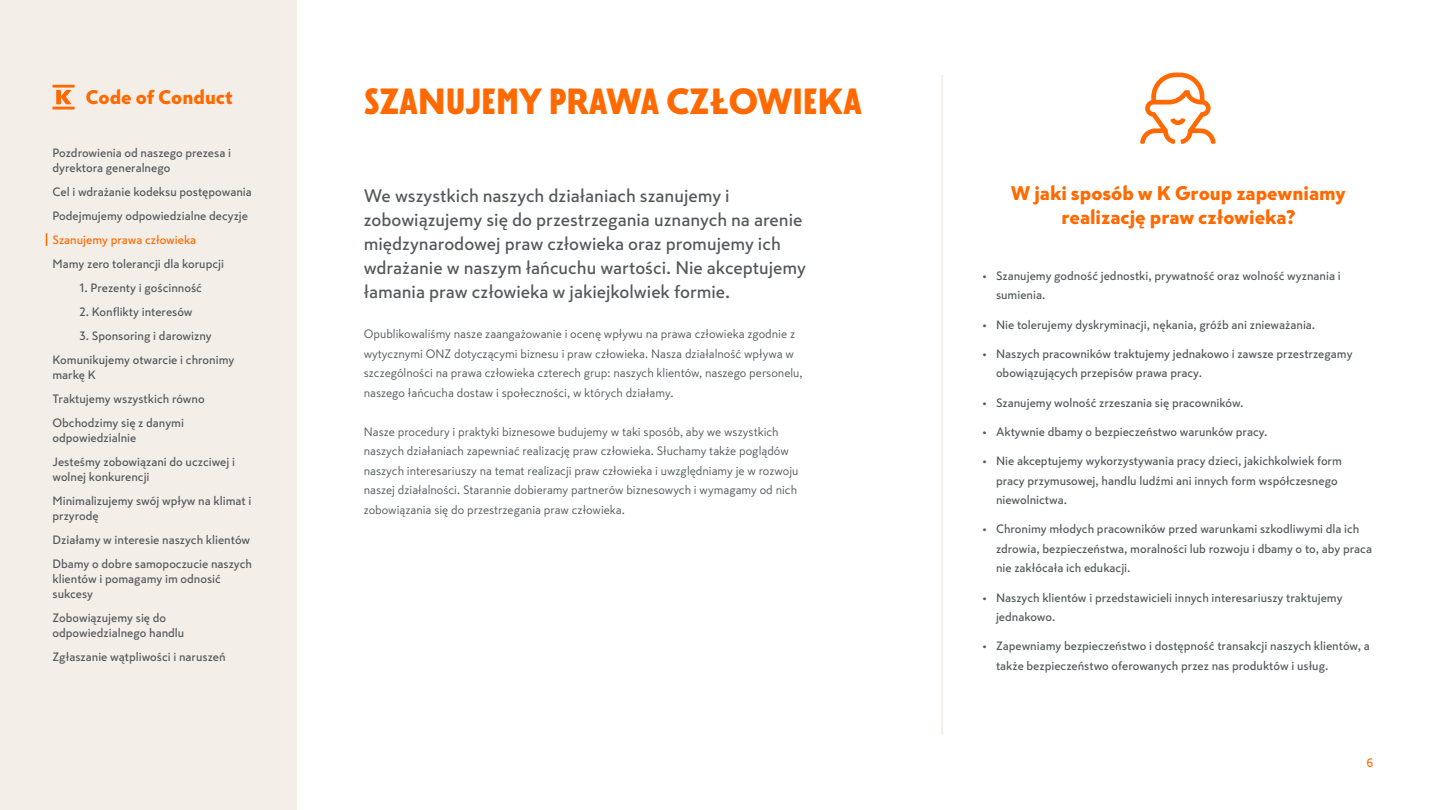
<style>
.page{position:relative;width:1440px;height:810px;background:#fff}
.page>*{position:absolute;margin:0;border:0;box-sizing:border-box;transform-origin:0 0}
.t1{font:900 36px "Skatta Sans Headline";color:#ff6900}
.t2{font:900 19.5px/23.2px "Skatta Sans";color:#ff6900;text-align:center}
.t3{font:500 18px/24px "Skatta Sans";color:#54585a}
.t4{font:500 12px/24px "Skatta Sans";color:#54585a}
.t5{font:12px/19.5px "Skatta Sans";color:#54585a}
.t6{font:500 12px "Skatta Sans";color:#ff6900}
.s1{font-family:"Skatta Sans"}
</style>
<div class="page">
<hr style="left:942px;top:75px;width:1px;height:660px;background:#e8ded4">
<div style="left:0;top:0;width:296px;height:810px;background:#f4eee9"></div>
<svg style="left:52px;top:85px;width:23px;height:25px"></svg>
<svg style="left:46px;top:233px;width:1px;height:13px"></svg>
<svg style="left:1140px;top:73px;width:76px;height:71px"></svg>
<h2 class="t2" style="left:86px;top:85px;width:149px">Code of Conduct</h2>
<p class="t4" style="left:52px;top:145px;width:180px;line-height:15px">Pozdrowienia od naszego prezesa i dyrektora generalnego</p>
<p class="t4" style="left:52px;top:180px;width:201px">Cel i wdrażanie kodeksu postępowania<br>Podejmujemy odpowiedzialne decyzje</p>
<p class="t6" style="left:52px;top:232px;width:145px">Szanujemy prawa człowieka</p>
<p class="t4" style="left:52px;top:252px;width:173px">Mamy zero tolerancji dla korupcji</p>
<p class="t4" style="left:80px;top:276px;width:124px">1. Prezenty i gościnność</p>
<p class="t4" style="left:80px;top:300px;width:115px">2. Konflikty interesów</p>
<p class="t4" style="left:52px;top:324px;width:183px;text-align:center">3. Sponsoring i darowizny<br>Komunikujemy otwarcie i chronimy</p>
<p class="t4" style="left:52px;top:363px;width:154px">markę K<br>Traktujemy wszystkich równo<br>Obchodzimy się z danymi</p>
<p class="t4" style="left:52px;top:426px;width:184px">odpowiedzialnie<br>Jesteśmy zobowiązani do uczciwej i</p>
<p class="t4" style="left:52px;top:465px;width:200px">wolnej konkurencji<br>Minimalizujemy swój wpływ na klimat i</p>
<p class="t4" style="left:52px;top:504px;width:201px">przyrodę<br>Działamy w interesie naszych klientów<br>Dbamy o dobre samopoczucie naszych</p>
<p class="t4" style="left:52px;top:571px;width:170px;line-height:15px">klientów i pomagamy im odnosić sukcesy</p>
<p class="t4" style="left:52px;top:610px;width:133px;line-height:15px">Zobowiązujemy się do odpowiedzialnego handlu</p>
<p class="t4" style="left:52px;top:645px;width:175px">Zgłaszanie wątpliwości i naruszeń</p>
<h1 class="t1" style="left:364px;top:79px;width:500px">SZANUJEMY PRAWA CZ<span class="s1">Ł</span>OWIEKA</h1>
<p class="t3" style="left:364px;top:183px;width:444px">We wszystkich naszych działaniach szanujemy i zobowiązujemy się do przestrzegania uznanych na arenie międzynarodowej praw człowieka oraz promujemy ich wdrażanie w naszym łańcuchu wartości. Nie akceptujemy łamania praw człowieka w jakiejkolwiek formie.</p>
<p class="t5" style="left:364px;top:324px;width:440px">Opublikowaliśmy nasze zaangażowanie i ocenę wpływu na prawa człowieka zgodnie z wytycznymi ONZ dotyczącymi biznesu i praw człowieka. Nasza działalność wpływa w szczególności na prawa człowieka czterech grup: naszych klientów, naszego personelu, naszego łańcucha dostaw i społeczności, w których działamy.</p>
<p class="t5" style="left:364px;top:422px;width:436px">Nasze procedury i praktyki biznesowe budujemy w taki sposób, aby we wszystkich naszych działaniach zapewniać realizację praw człowieka. Słuchamy także poglądów naszych interesariuszy na temat realizacji praw człowieka i uwzględniamy je w rozwoju naszej działalności. Starannie dobieramy partnerów biznesowych i wymagamy od nich zobowiązania się do przestrzegania praw człowieka.</p>
<h2 class="t2" style="left:1011px;top:181px;width:337px">W jaki sposób w K Group zapewniamy realizację praw człowieka?</h2>
<p class="t4" style="left:996px;top:266px;width:346px;line-height:19.5px;text-indent:-14px">• Szanujemy godność jednostki, prywatność oraz wolność wyznania i sumienia.</p>
<p class="t4" style="left:982px;top:312px;width:334px">• Nie tolerujemy dyskryminacji, nękania, gróźb ani znieważania.</p>
<p class="t4" style="left:996px;top:344px;width:358px;line-height:19.5px;text-indent:-14px">• Naszych pracowników traktujemy jednakowo i zawsze przestrzegamy obowiązujących przepisów prawa pracy.</p>
<p class="t4" style="left:982px;top:390px;width:263px">• Szanujemy wolność zrzeszania się pracowników.</p>
<p class="t4" style="left:982px;top:419px;width:287px">• Aktywnie dbamy o bezpieczeństwo warunków pracy.</p>
<p class="t4" style="left:996px;top:451px;width:347px;line-height:19.5px;text-indent:-14px">• Nie akceptujemy wykorzystywania pracy dzieci, jakichkolwiek form pracy przymusowej, handlu ludźmi ani innych form współczesnego niewolnictwa.</p>
<p class="t4" style="left:996px;top:519px;width:378px;line-height:19.5px;text-indent:-14px">• Chronimy młodych pracowników przed warunkami szkodliwymi dla ich zdrowia, bezpieczeństwa, moralności lub rozwoju i dbamy o to, aby praca nie zakłócała ich edukacji.</p>
<p class="t4" style="left:996px;top:587px;width:348px;line-height:19.5px;text-indent:-14px">• Naszych klientów i przedstawicieli innych interesariuszy traktujemy jednakowo.</p>
<p class="t4" style="left:996px;top:636px;width:375px;line-height:19.5px;text-indent:-14px">• Zapewniamy bezpieczeństwo i dostępność transakcji naszych klientów, a także bezpieczeństwo oferowanych przez nas produktów i usług.</p>
<p class="t6" style="left:1367px;top:755px;width:8px">6</p>
</div>
